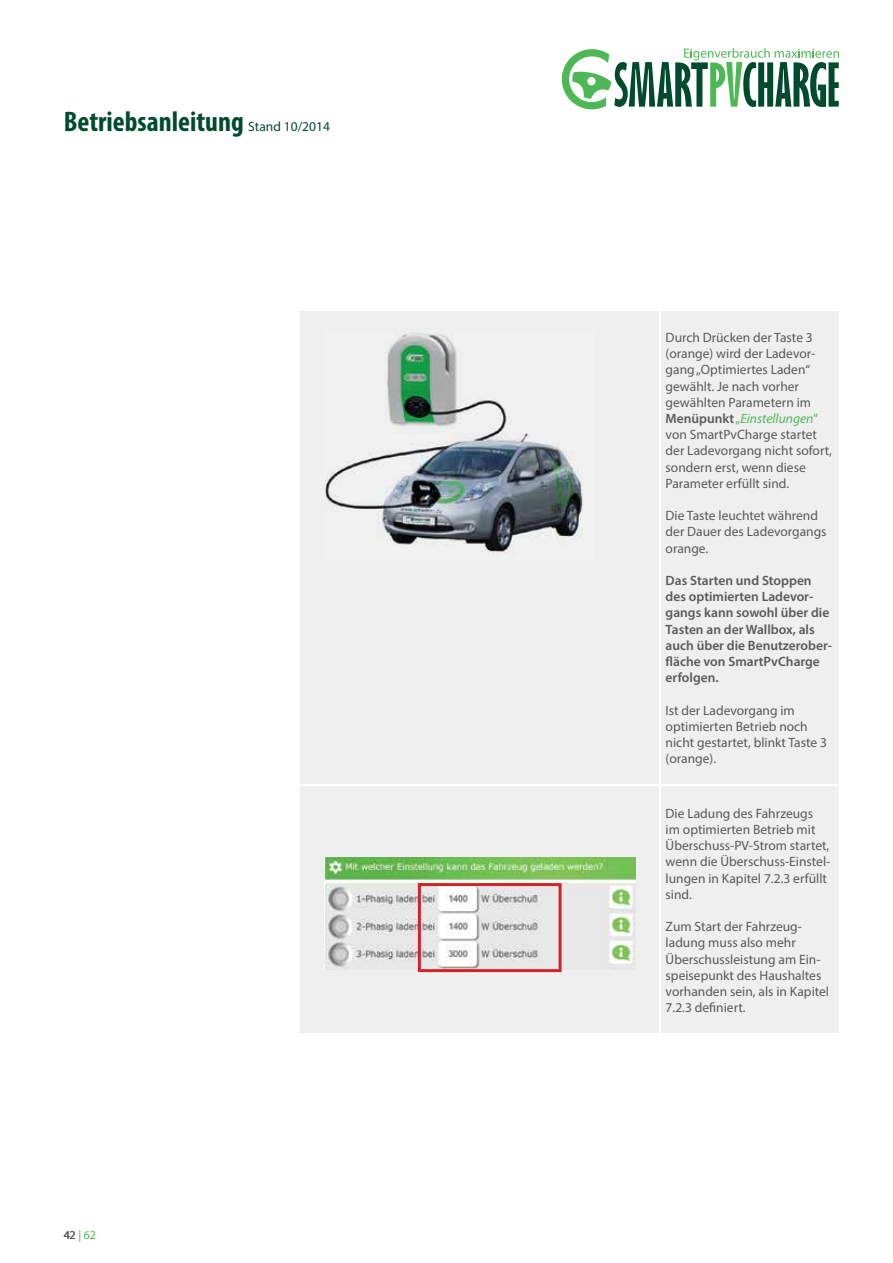
<style>
.page{position:relative;width:893px;height:1263px;background:#fff}
.page>*{position:absolute;margin:0;border:0;box-sizing:border-box;transform-origin:0 0}
.t1{font:700 condensed 28.35px "Myriad Pro";color:#004b2c}
.t2{font:13.5px/16.2px "Myriad Pro";color:#58595b}
.t3{font:600 13.5px/16.2px "Myriad Pro";color:#58595b}
.t4{font:12px "Myriad Pro";color:#4eb857}
.s1{font-weight:400;font-stretch:normal;font-size:13.5px}
.s2{color:#58595b}
.s3{font-weight:600}
.s4{color:#4eb857}
.s5{font-style:italic;color:#4eb857}
</style>
<div class="page">
<svg style="left:562px;top:48px;width:277px;height:61px"></svg>
<div style="left:300px;top:311px;width:539px;height:722px;background:#efeff0"></div>
<hr style="left:659px;top:310px;width:1px;height:475px;background:#fff">
<hr style="left:300px;top:785px;width:360px;height:1px;background:#fff">
<hr style="left:660px;top:785px;width:179px;height:1px;background:#fff">
<hr style="left:659px;top:786px;width:1px;height:247px;background:#fff">
<img style="left:325px;top:330px;width:268px;height:231px">
<img style="left:325px;top:858px;width:310px;height:112px">
<svg style="left:418px;top:883px;width:144px;height:89px"></svg>
<h1 class="t1" style="left:64px;top:104px;width:268px">Betriebsanleitung <span class="s1">Stand 10/2014</span></h1>
<p class="t4" style="left:64px;top:1227px;width:34px"><span class="s2">42</span> | 62</p>
<p class="t2" style="left:666px;top:329px;width:168px">Durch Drücken der Taste 3 (orange) wird der Ladevor&shy;gang „Optimiertes Laden“ gewählt. Je nach vorher gewählten Parametern im<br><span class="s3">Menüpunkt</span><span class="s4">„</span><span class="s5">Einstellungen" </span>von SmartPvCharge startet der Ladevorgang nicht sofort, sondern erst, wenn diese<br>Parameter erfüllt sind.</p>
<p class="t2" style="left:666px;top:507px;width:162px">Die Taste leuchtet während der Dauer des Ladevorgangs orange.</p>
<p class="t3" style="left:666px;top:572px;width:168px">Das Starten und Stoppen des optimierten ladevor&shy;gangs kann sowohl über die tasten an der Wallbox, als auch über die Benutzerober&shy;fläche von SmartPvCharge erfolgen.</p>
<p class="t2" style="left:666px;top:702px;width:163px">Ist der Ladevorgang im optimierten Betrieb noch nicht gestartet, blinkt Taste 3 (orange).</p>
<p class="t2" style="left:666px;top:805px;width:166px">Die Ladung des Fahrzeugs im optimierten Betrieb mit<br>Überschuss-PV-Strom startet, wenn die Überschuss-Einstel&shy;lungen in Kapitel 7.2.3 erfüllt sind.</p>
<p class="t2" style="left:666px;top:918px;width:165px">Zum Start der Fahrzeug&shy;ladung muss also mehr<br>Überschussleistung am Ein&shy;speisepunkt des Haushaltes vorhanden sein, als in Kapitel<br>7.2.3 definiert.</p>
</div>
